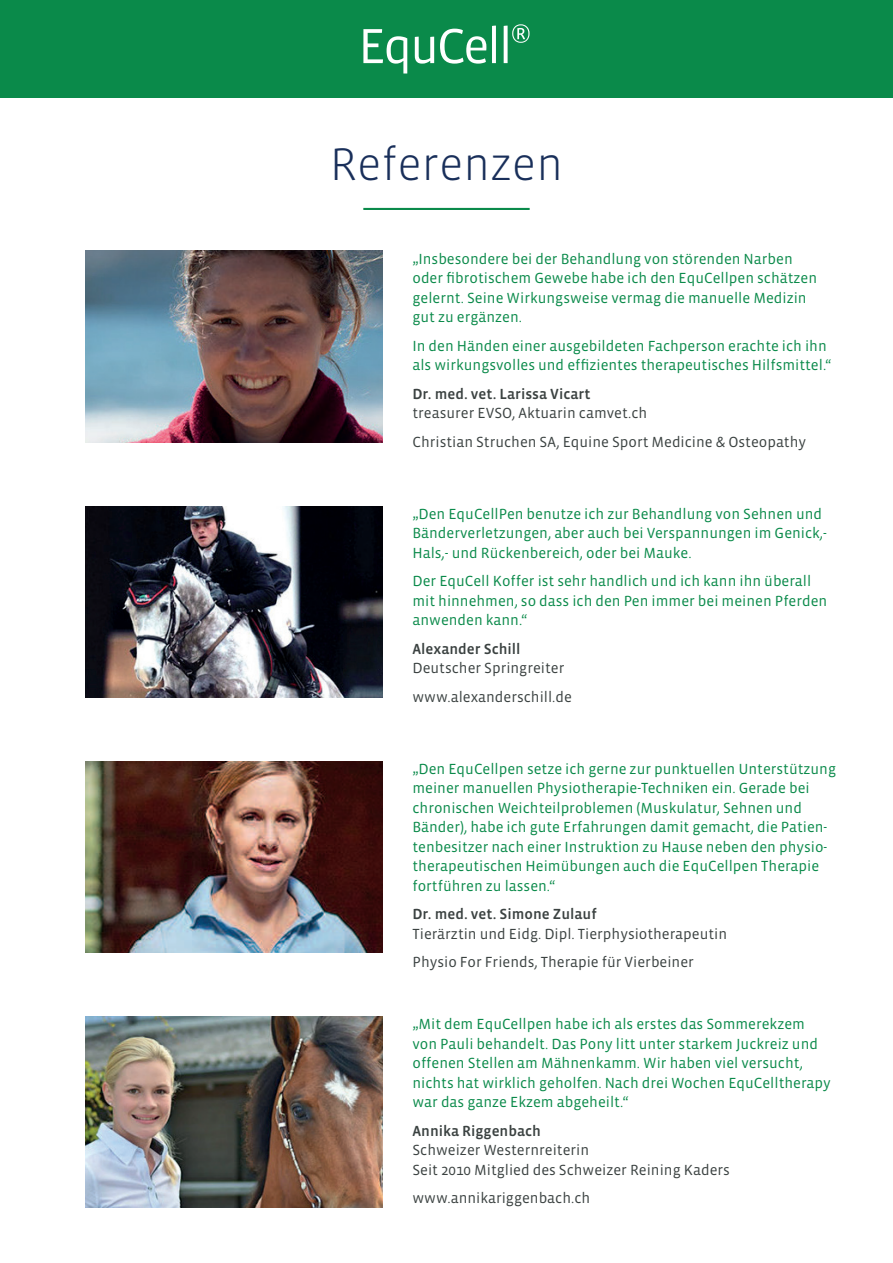
<style>
.page{position:relative;width:893px;height:1263px;background:#fff}
.page>*{position:absolute;margin:0;border:0;box-sizing:border-box;transform-origin:0 0}
.t1{font:300 46.8px "Vista Sans OT";color:#192f5a}
.t2{font:15px/19.5px "Vista Sans OT";color:#0a8a4a}
.t3{font:15px/28.5px "Vista Sans OT";color:#3b4241}
.t4{font:500 15px "Vista Sans OT";color:#3b4241}
</style>
<div class="page">
<img style="left:85px;top:1016px;width:298px;height:192px">
<img style="left:85px;top:506px;width:298px;height:191px">
<div style="left:0;top:0;width:893px;height:98px;background:#0a8a4a"></div>
<svg style="left:363px;top:24px;width:167px;height:50px"></svg>
<img style="left:85px;top:251px;width:298px;height:191px">
<img style="left:85px;top:761px;width:298px;height:191px">
<hr style="left:363px;top:208px;width:167px;height:2px;background:#0a8a4a">
<h1 class="t1" style="left:330px;top:137px;width:235px">Referenzen</h1>
<p class="t2" style="left:412px;top:250px;width:406px">„Insbesondere bei der Behandlung von störenden Narben oder fibrotischem Gewebe habe ich den EquCellpen schätzen gelernt. Seine Wirkungsweise vermag die manuelle Medizin gut zu ergänzen.</p>
<p class="t2" style="left:412px;top:337px;width:420px">In den Händen einer ausgebildeten Fachperson erachte ich ihn als wirkungsvolles und effizientes therapeutisches Hilfsmittel.“</p>
<p class="t4" style="left:412px;top:387px;width:179px">Dr. med. vet. Larissa Vicart</p>
<p class="t3" style="left:412px;top:400px;width:395px">treasurer EVSO, Aktuarin camvet.ch<br>Christian Struchen SA, Equine Sport Medicine &amp; Osteopathy</p>
<p class="t2" style="left:412px;top:505px;width:416px">„Den EquCellPen benutze ich zur Behandlung von Sehnen und<br>Bänderverletzungen, aber auch bei Verspannungen im Genick,-<br>Hals,- und Rückenbereich, oder bei Mauke.</p>
<p class="t2" style="left:412px;top:573px;width:416px">Der EquCell Koffer ist sehr handlich und ich kann ihn überall mit hinnehmen, so dass ich den Pen immer bei meinen Pferden anwenden kann.“</p>
<p class="t4" style="left:412px;top:643px;width:110px">Alexander Schill</p>
<p class="t3" style="left:412px;top:655px;width:161px">Deutscher Springreiter www.alexanderschill.de</p>
<p class="t2" style="left:412px;top:760px;width:425px">„Den EquCellpen setze ich gerne zur punktuellen Unterstützung meiner manuellen Physiotherapie-Techniken ein. Gerade bei chronischen Weichteilproblemen (Muskulatur, Sehnen und Bänder), habe ich gute Erfahrungen damit gemacht, die Patien&shy;tenbesitzer nach einer Instruktion zu Hause neben den physio&shy;therapeutischen Heimübungen auch die EquCellpen Therapie fortführen zu lassen.“</p>
<p class="t4" style="left:412px;top:908px;width:186px">Dr. med. vet. Simone Zulauf</p>
<p class="t3" style="left:412px;top:921px;width:316px">Tierärztin und Eidg. Dipl. Tierphysiotherapeutin<br>Physio For Friends, Therapie für Vierbeiner</p>
<p class="t2" style="left:412px;top:1015px;width:420px">„Mit dem EquCellpen habe ich als erstes das Sommerekzem von Pauli behandelt. Das Pony litt unter starkem Juckreiz und offenen Stellen am Mähnenkamm. Wir haben viel versucht, nichts hat wirklich geholfen. Nach drei Wochen EquCelltherapy war das ganze Ekzem abgeheilt.“</p>
<p class="t4" style="left:412px;top:1124px;width:130px">Annika Riggenbach</p>
<p class="t3" style="left:412px;top:1141px;width:319px;line-height:19.5px">Schweizer Westernreiterin<br>Seit 2010 Mitglied des Schweizer Reining Kaders</p>
<p class="t3" style="left:412px;top:1185px;width:179px">www.annikariggenbach.ch</p>
</div>
